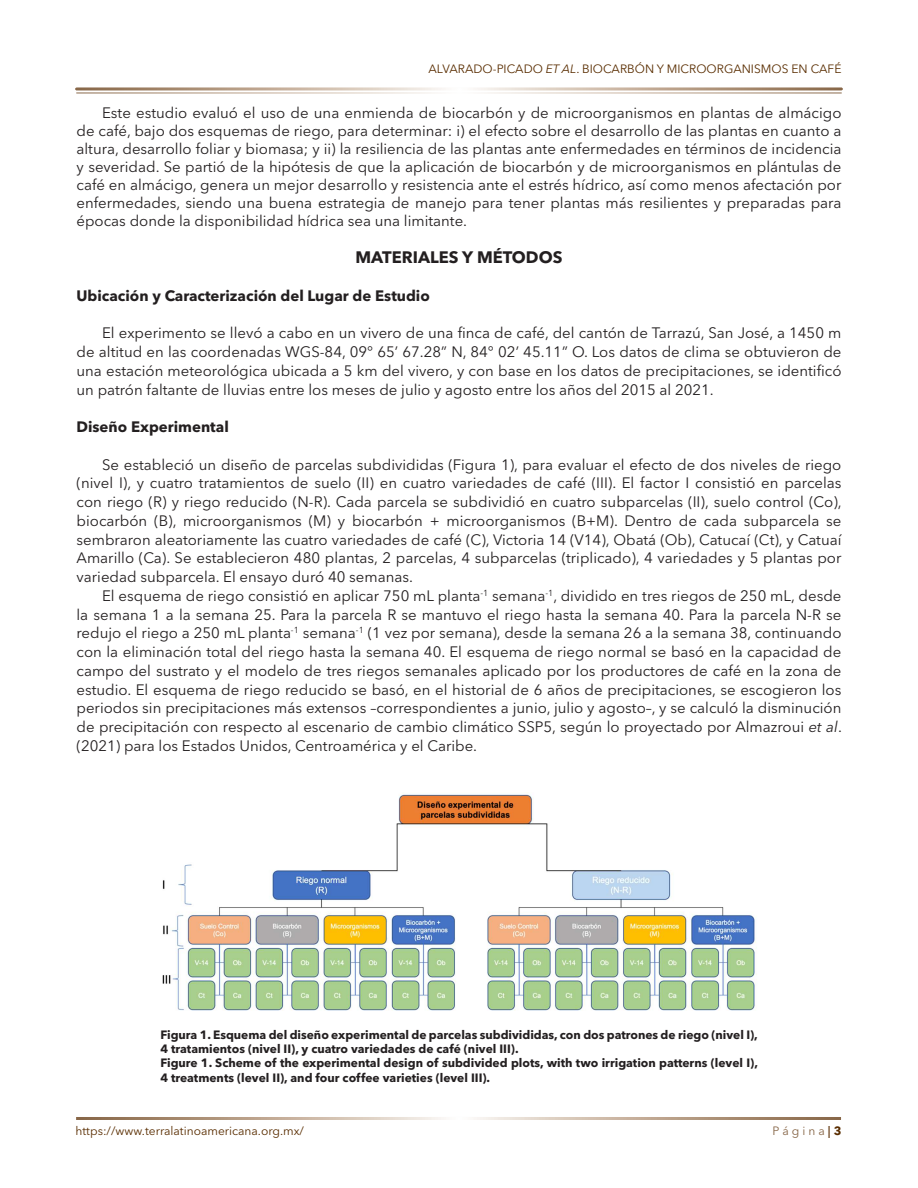
<style>
.page{position:relative;width:918px;height:1188px;background:#fff}
.page>*{position:absolute;margin:0;border:0;box-sizing:border-box;transform-origin:0 0}
._8_-SUBTITULO_DE_2DO_ORDEN{font:700 16.5px "Avenir Next LT Pro";color:#231f20}
._5_-CONTENIDO{font:15px/18.8px "Avenir Next LT Pro";color:#231f20;text-align:justify}
._5_-CONTENIDO-2{font:700 15px "Avenir Next LT Pro";color:#231f20}
._13_-TITULO_FIGURA{font:700 12px/14.4px "Avenir Next LT Pro";color:#231f20}
.t1{font:12px "Avenir Next LT Pro";color:#592d00}
.t2{font:12px "Avenir Next LT Pro";color:#866546}
.s1{font-style:italic}
.s2{font-weight:700}
.s3{font-weight:700;color:#592d00}
</style>
<div class="page">
<img style="left:162px;top:794px;width:595px;height:216px">
<p class="t1" style="left:429px;top:62px;width:414px">ALVARADO-PICADO <span class="s1">ET AL</span>. BIOCARBÓN Y MICROORGANISMOS EN CAFÉ</p>
<p class="_5_-CONTENIDO" style="left:77px;top:103px;width:766px;line-height:18px;text-indent:26px">Este estudio evaluó el uso de una enmienda de biocarbón y de microorganismos en plantas de almácigo de café, bajo dos esquemas de riego, para determinar: i) el efecto sobre el desarrollo de las plantas en cuanto a altura, desarrollo foliar y biomasa; y ii) la resiliencia de las plantas ante enfermedades en términos de incidencia y severidad. Se partió de la hipótesis de que la aplicación de biocarbón y de microorganismos en plántulas de café en almácigo, genera un mejor desarrollo y resistencia ante el estrés hídrico, así como menos afectación por enfermedades, siendo una buena estrategia de manejo para tener plantas más resilientes y preparadas para épocas donde la disponibilidad hídrica sea una limitante.</p>
<p class="_8_-SUBTITULO_DE_2DO_ORDEN" style="left:355px;top:248px;width:209px">MATERIALES Y MÉTODOS</p>
<p class="_5_-CONTENIDO-2" style="left:77px;top:286px;width:355px">Ubicación y Caracterización del Lugar de Estudio</p>
<p class="_5_-CONTENIDO" style="left:77px;top:324px;width:767px;text-indent:26px">El experimento se llevó a cabo en un vivero de una finca de café, del cantón de Tarrazú, San José, a 1450 m de altitud en las coordenadas WGS-84, 09° 65’ 67.28” N, 84° 02’ 45.11” O. Los datos de clima se obtuvieron de una estación meteorológica ubicada a 5 km del vivero, y con base en los datos de precipitaciones, se identificó un patrón faltante de lluvias entre los meses de julio y agosto entre los años del 2015 al 2021.</p>
<p class="_5_-CONTENIDO-2" style="left:77px;top:418px;width:154px">Diseño Experimental</p>
<p class="_5_-CONTENIDO" style="left:77px;top:455px;width:767px;text-indent:26px">Se estableció un diseño de parcelas subdivididas (Figura 1), para evaluar el efecto de dos niveles de riego (nivel I), y cuatro tratamientos de suelo (II) en cuatro variedades de café (III). El factor I consistió en parcelas con riego (R) y riego reducido (N-R). Cada parcela se subdividió en cuatro subparcelas (II), suelo control (Co), biocarbón (B), microorganismos (M) y biocarbón + microorganismos (B+M). Dentro de cada subparcela se sembraron aleatoriamente las cuatro variedades de café (C), Victoria 14 (V14), Obatá (Ob), Catucaí (Ct), y Catuaí Amarillo (Ca). Se establecieron 480 plantas, 2 parcelas, 4 subparcelas (triplicado), 4 variedades y 5 plantas por variedad subparcela. El ensayo duró 40 semanas.</p>
<p class="_5_-CONTENIDO" style="left:77px;top:586px;width:767px;text-indent:26px">El esquema de riego consistió en aplicar 750 mL planta<sup>-1</sup> semana<sup>-1</sup>, dividido en tres riegos de 250 mL, desde la semana 1 a la semana 25. Para la parcela R se mantuvo el riego hasta la semana 40. Para la parcela N-R se redujo el riego a 250 mL planta<sup>-1</sup> semana<sup>-1</sup> (1 vez por semana), desde la semana 26 a la semana 38, continuando con la eliminación total del riego hasta la semana 40. El esquema de riego normal se basó en la capacidad de campo del sustrato y el modelo de tres riegos semanales aplicado por los productores de café en la zona de estudio. El esquema de riego reducido se basó, en el historial de 6 años de precipitaciones, se escogieron los periodos sin precipitaciones más extensos –correspondientes a junio, julio y agosto–, y se calculó la disminución de precipitación con respecto al escenario de cambio climático SSP5, según lo proyectado por Almazroui <span class="s1">et al</span>. (2021) para los Estados Unidos, Centroamérica y el Caribe.</p>
<p class="_13_-TITULO_FIGURA" style="left:160px;top:1027px;width:599px">Figura 1. Esquema del diseño experimental de parcelas subdivididas, con dos patrones de riego (nivel I),<br>4 tratamientos (nivel II), y cuatro variedades de café (nivel III).</p>
<p class="_13_-TITULO_FIGURA" style="left:160px;top:1056px;width:599px">Figure 1. Scheme of the experimental design of subdivided plots, with two irrigation patterns (level I),<br>4 treatments (level II), and four coffee varieties (level III).</p>
<p class="t1" style="left:76px;top:1124px;width:230px">https://www.terralatinoamericana.org.mx/</p>
<p class="t2" style="left:772px;top:1124px;width:70px">P á g i n a<span class="s2">|</span><span class="s3">3</span></p>
</div>
